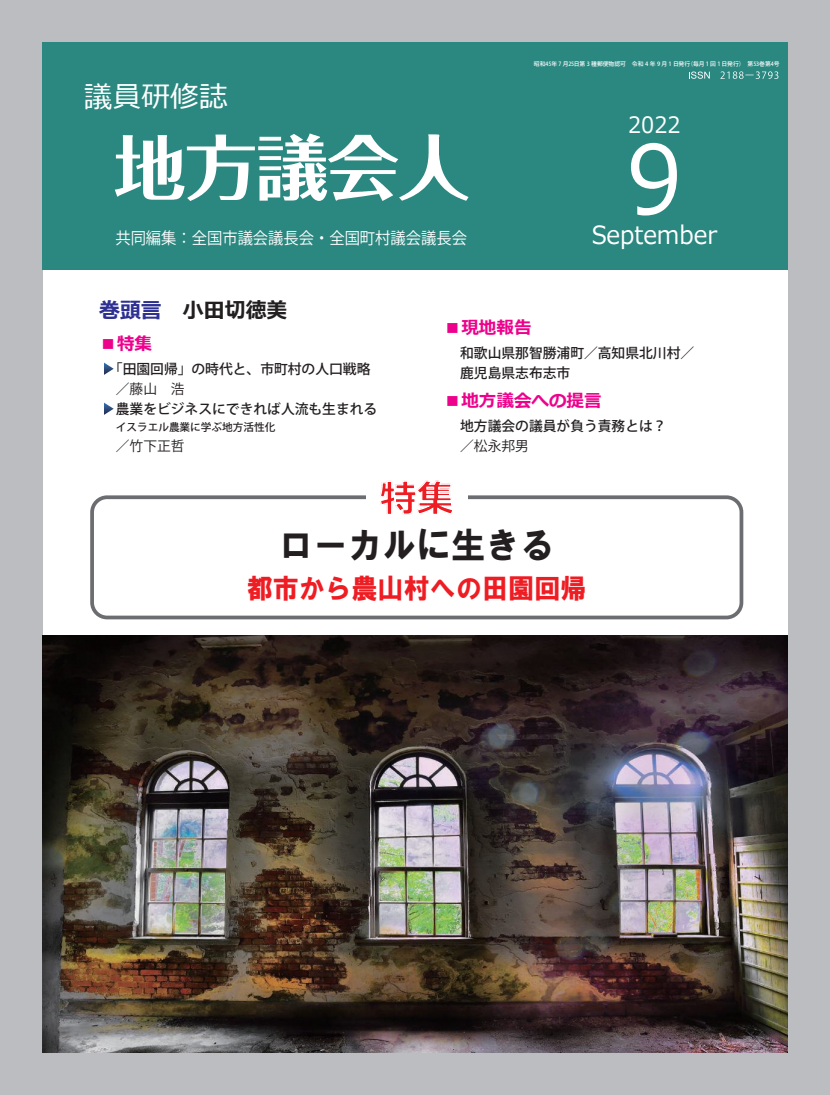
<style>
.page{position:relative;width:830px;height:1095px;background:#fff}
.page>*{position:absolute;margin:0;border:0;box-sizing:border-box;transform-origin:0 0}
.t1{font:95px "Meiryo";color:#fff;scale:.94 1}
.t2{font:700 37.5px "Meiryo";color:#ee1d23}
.t3{font:36.25px "HG Soei Kakugothic UB";color:#231f20;scale:.95 1}
.t4{font:28.75px "Meiryo";color:#fff}
.t5{font:27.5px "HG Soei Kakugothic UB";color:#ee1d23;scale:.95 1}
.t6{font:25px "Meiryo";color:#fff;scale:.94 1}
.t7{font:22.5px "Meiryo";color:#fff;scale:.94 1}
.t8{font:700 21.25px "Meiryo";color:#231f20}
.t9{font:700 17.5px "Meiryo";color:#ed028c}
.t10{font:16.25px "Koz Go Pro";color:#fff;scale:.94 1}
.t11{font:500 13.75px/20px "Koz Go Pr 6 N";color:#231f20}
.t12{font:13.75px "Koz Go Pr 6 N";color:#231f20}
.t13{font:500 10.62px "Koz Go Pr 6 N";color:#231f20}
.t14{font:500 5.88px "Koz Go Pro";color:#fff}
.s1{color:#2e3092}
</style>
<div class="page">
<div style="left:0;top:0;width:829px;height:1095px;background:#bcbdc0"></div>
<div style="left:43px;top:43px;width:744px;height:1009px;background:#fff"></div>
<div style="left:90px;top:495px;width:653px;height:124px;border:4px solid #6c6d70;border-radius:15px"></div>
<div style="left:43px;top:43px;width:744px;height:227px;background:#2a8880"></div>
<svg style="left:720px;top:71px;width:58px;height:8px"></svg>
<svg style="left:689px;top:72px;width:20px;height:7px"></svg>
<svg style="left:115px;top:133px;width:353px;height:68px"></svg>
<div style="left:366px;top:490px;width:101px;height:14px;background:#fff"></div>
<img style="left:43px;top:635px;width:744px;height:417px">
<svg style="left:104px;top:363px;width:10px;height:12px"></svg>
<svg style="left:104px;top:403px;width:10px;height:12px"></svg>
<h3 class="t4" style="left:84px;top:76px;width:145px">議員研修誌</h3>
<p class="t10" style="left:115px;top:227px;width:375px">共同編集：全国市議会議長会・全国町村議会議長会</p>
<p class="t14" style="left:533px;top:61px;width:158px">昭和45年 7 月25日第 3 種郵便物認可　令和 4 年 9 月 1 日発行</p>
<p class="t14" style="left:687px;top:61px;width:93px">（毎月 1 回 1 日発行）　第53巻第号4</p>
<h3 class="t7" style="left:627px;top:109px;width:57px">2022</h3>
<h1 class="t1" style="left:626px;top:113px;width:60px">9</h1>
<h3 class="t6" style="left:591px;top:217px;width:135px">September</h3>
<h3 class="t8" style="left:99px;top:295px;width:190px"><span class="s1">巻頭言</span>　小田切徳美</h3>
<p class="t9" style="left:99px;top:332px;width:54px">■特集</p>
<p class="t11" style="left:109px;top:359px;width:263px">「田園回帰」の時代と、市町村の人口戦略</p>
<p class="t12" style="left:116px;top:381px;width:70px">／藤山　浩</p>
<p class="t11" style="left:116px;top:399px;width:263px">農業をビジネスにできれば人流も生まれる</p>
<p class="t13" style="left:116px;top:421px;width:161px">イスラエル農業に学ぶ地方活性化</p>
<p class="t12" style="left:116px;top:438px;width:70px">／竹下正哲</p>
<p class="t9" style="left:443px;top:316px;width:89px">■現地報告</p>
<p class="t11" style="left:460px;top:343px;width:235px">和歌山県那智勝浦町／高知県北川村／鹿児島県志布志市</p>
<p class="t9" style="left:443px;top:388px;width:159px">■地方議会への提言</p>
<p class="t11" style="left:460px;top:416px;width:208px">地方議会の議員が負う責務とは?</p>
<p class="t12" style="left:460px;top:438px;width:70px">／松永邦男</p>
<h2 class="t2" style="left:379px;top:473px;width:75px">特集</h2>
<h3 class="t3" style="left:279px;top:527px;width:291px">ローカルに生きる</h3>
<h3 class="t5" style="left:247px;top:574px;width:359px">都市から農山村への田園回帰</h3>
</div>
